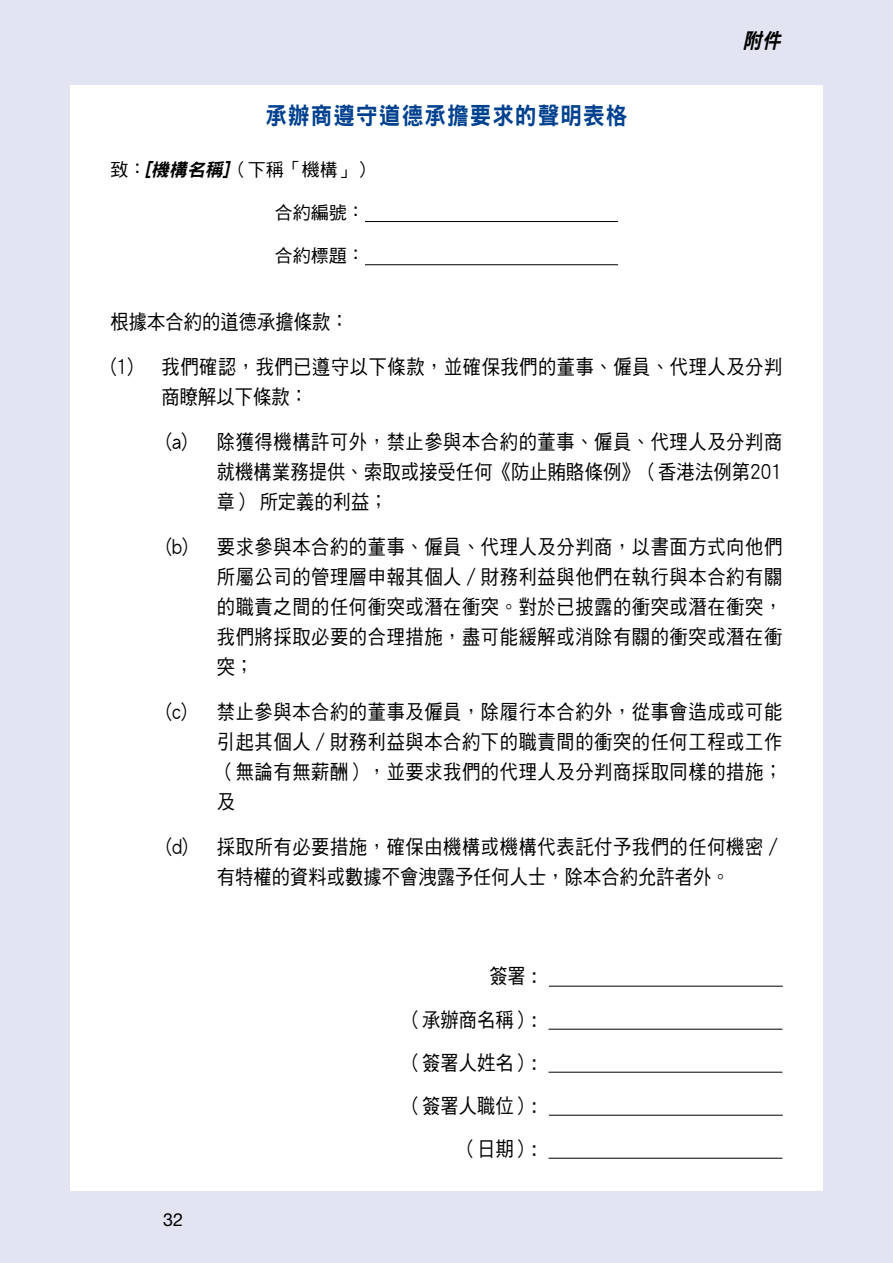
<style>
.page{position:relative;width:893px;height:1263px;background:#e2e4f1}
.page>*{position:absolute;margin:0;border:0;box-sizing:border-box;transform-origin:0 0}
.t1{font:24px "DF Hei HK W9";letter-spacing:.05em;color:#00418f;scale:.9 1}
.t2{font:italic 21px "DF Hei HK W9";color:#000;scale:.9 1}
.t3{font:20.25px/30px "DF Hei HK W5";letter-spacing:.035em;color:#000;text-align:justify;scale:.9 1}
.t4{font:20.25px/43px "DF Hei HK W5";letter-spacing:.005em;color:#000;text-align:right;scale:.9 1}
.t5{font:18px "DF Hei HK W5";color:#000}
.t6{font:18px "Helvetica Neue LT Std";color:#000}
.s1{font-family:"DF Hei HK W9";font-style:italic}
</style>
<div class="page">
<div style="left:70px;top:85px;width:753px;height:1106px;background:#fff"></div>
<hr style="left:365px;top:221px;width:253px;height:1px;background:#000">
<hr style="left:365px;top:264px;width:253px;height:1px;background:#000">
<hr style="left:549px;top:986px;width:234px;height:1px;background:#000">
<hr style="left:549px;top:1029px;width:233px;height:1px;background:#000">
<hr style="left:549px;top:1072px;width:233px;height:1px;background:#000">
<hr style="left:549px;top:1115px;width:234px;height:1px;background:#000">
<hr style="left:549px;top:1158px;width:233px;height:1px;background:#000">
<p class="t1" style="left:266px;top:102px;width:403px">承辦商遵守道德承擔要求的聲明表格</p>
<p class="t5" style="left:111px;top:160px;width:265px">致：<span class="s1">[機構名稱]</span>（下稱「機構」）</p>
<p class="t5" style="left:275px;top:203px;width:91px">合約編號：</p>
<p class="t5" style="left:275px;top:246px;width:91px">合約標題：</p>
<p class="t2" style="left:743px;top:29px;width:49px">附件</p>
<p class="t4" style="left:111px;top:300px;width:266px">根據本合約的道德承擔條款：</p>
<p class="t3" style="left:162px;top:351px;width:691px;text-indent:-51px">(1) 我們確認，我們已遵守以下條款，並確保我們的董事、僱員、代理人及分判商瞭解以下條款：</p>
<p class="t3" style="left:217px;top:426px;width:630px;text-indent:-51px">(a) 除獲得機構許可外，禁止參與本合約的董事、僱員、代理人及分判商就機構業務提供、索取或接受任何《防止賄賂條例》（香港法例第201章） 所定義的利益；</p>
<p class="t3" style="left:217px;top:531px;width:630px;text-indent:-51px">(b) 要求參與本合約的董事、僱員、代理人及分判商，以書面方式向他們所屬公司的管理層申報其個人／財務利益與他們在執行與本合約有關的職責之間的任何衝突或潛在衝突。對於已披露的衝突或潛在衝突，我們將採取必要的合理措施，盡可能緩解或消除有關的衝突或潛在衝突；</p>
<p class="t3" style="left:217px;top:696px;width:630px;text-indent:-51px">(c) 禁止參與本合約的董事及僱員，除履行本合約外，從事會造成或可能引起其個人／財務利益與本合約下的職責間的衝突的任何工程或工作（無論有無薪酬），並要求我們的代理人及分判商採取同樣的措施；及</p>
<p class="t3" style="left:166px;top:831px;width:686px;text-align:center">(d) 採取所有必要措施，確保由機構或機構代表託付予我們的任何機密／有特權的資料或數據不會洩露予任何人士，除本合約允許者外。</p>
<p class="t6" style="left:163px;top:1209px;width:22px">32</p>
<p class="t4" style="left:404px;top:954px;width:149px">簽署 :<br>（承辦商名稱）:（簽署人姓名）:（簽署人職位）:（日期）:</p>
</div>
